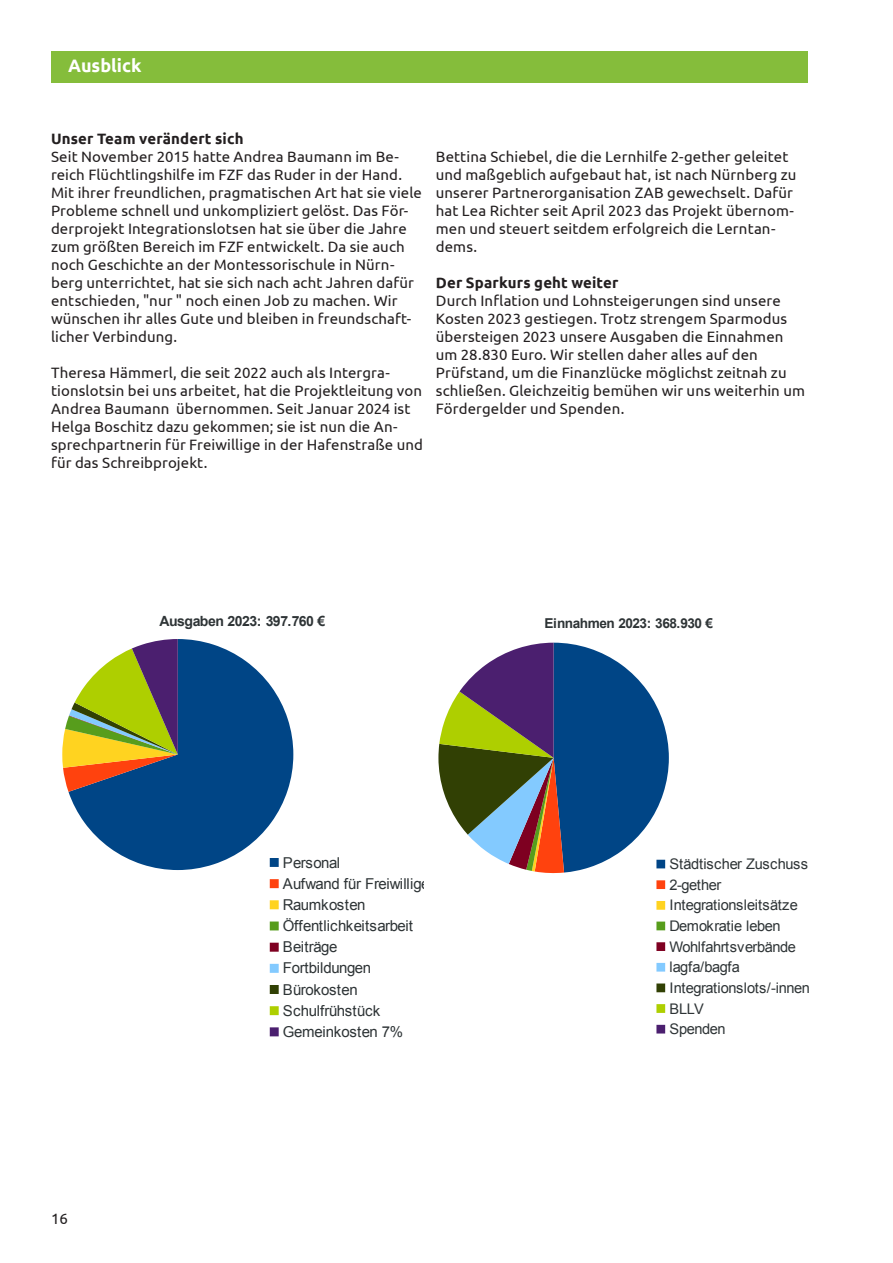
<style>
.page{position:relative;width:893px;height:1263px;background:#fff}
.page>*{position:absolute;margin:0;border:0;box-sizing:border-box;transform-origin:0 0}
.t1{font:700 18px "Ubuntu";color:#fff}
.t2{font:15px/18px "Ubuntu";letter-spacing:.005em;color:#231f20}
.t3{font:15px/21.1px "Arial";letter-spacing:-.025em;color:#2e3436}
.t4{font:700 15px "Ubuntu";letter-spacing:.01em;color:#231f20}
.t5{font:14.55px/20.7px "Arial";letter-spacing:-.025em;color:#2e3436}
.t6{font:700 14.1px "Arial";letter-spacing:-.035em;color:#2e3436}
.t7{font:700 13.65px "Arial";letter-spacing:-.035em;color:#2e3436}
</style>
<div class="page">
<svg style="left:68px;top:639px;width:225px;height:231px;fill:#004586"></svg>
<svg style="left:62px;top:639px;width:116px;height:153px"></svg>
<div style="left:257px;top:851px;width:166px;height:206px;background:#fff"></div>
<svg style="left:270px;top:858px;width:9px;height:9px"></svg>
<svg style="left:270px;top:879px;width:9px;height:9px"></svg>
<svg style="left:270px;top:900px;width:9px;height:9px"></svg>
<svg style="left:270px;top:921px;width:9px;height:9px"></svg>
<svg style="left:270px;top:943px;width:9px;height:9px"></svg>
<svg style="left:270px;top:964px;width:9px;height:9px"></svg>
<svg style="left:270px;top:985px;width:9px;height:9px"></svg>
<svg style="left:270px;top:1006px;width:9px;height:9px"></svg>
<svg style="left:270px;top:1027px;width:9px;height:9px"></svg>
<svg style="left:438px;top:643px;width:231px;height:230px"></svg>
<svg style="left:656px;top:880px;width:9px;height:9px"></svg>
<svg style="left:656px;top:901px;width:9px;height:9px"></svg>
<svg style="left:656px;top:921px;width:9px;height:9px"></svg>
<svg style="left:656px;top:942px;width:9px;height:9px"></svg>
<svg style="left:656px;top:963px;width:9px;height:8px"></svg>
<svg style="left:656px;top:983px;width:9px;height:9px"></svg>
<svg style="left:656px;top:1004px;width:9px;height:9px"></svg>
<svg style="left:656px;top:1025px;width:9px;height:8px"></svg>
<div style="left:51px;top:51px;width:757px;height:32px;background:#85bd3b"></div>
<p class="t1" style="left:68px;top:58px;width:75px">Ausblick</p>
<p class="t1" style="left:68px;top:55px;width:84px">FZF-Basis</p>
<p class="t4" style="left:51px;top:132px;width:194px">Unser Team verändert sich</p>
<p class="t2" style="left:51px;top:149px;width:372px">Seit November 2015 hatte Andrea Baumann im Be&shy;reich Flüchtlingshilfe im FZF das Ruder in der Hand.<br>Mit ihrer freundlichen, pragmatischen Art hat sie viele Probleme schnell und unkompliziert gelöst. Das För&shy;derprojekt Integrationslotsen hat sie über die Jahre zum größten Bereich im FZF entwickelt. Da sie auch noch Geschichte an der Montessorischule in Nürn&shy;berg unterrichtet, hat sie sich nach acht Jahren dafür entschieden, "nur " noch einen Job zu machen. Wir wünschen ihr alles Gute und bleiben in freundschaft&shy;licher Verbindung.</p>
<p class="t2" style="left:51px;top:363px;width:373px">Theresa Hämmerl, die seit 2022 auch als Intergra&shy;tionslotsin bei uns arbeitet, hat die Projektleitung von Andrea Baumann übernommen. Seit Januar 2024 ist Helga Boschitz dazu gekommen; sie ist nun die An&shy;sprechpartnerin für Freiwillige in der Hafenstraße und für das Schreibprojekt.</p>
<p class="t2" style="left:436px;top:149px;width:362px">Bettina Schiebel, die die Lernhilfe 2-gether geleitet und maßgeblich aufgebaut hat, ist nach Nürnberg zu unserer Partnerorganisation ZAB gewechselt. Dafür hat Lea Richter seit April 2023 das Projekt übernom&shy;men und steuert seitdem erfolgreich die Lerntan&shy;dems.</p>
<p class="t4" style="left:436px;top:276px;width:184px">Der Sparkurs geht weiter</p>
<p class="t2" style="left:436px;top:291px;width:371px">Durch In昀氀ation und Lohnsteigerungen sind unsere Kosten 2023 gestiegen. Trotz strengem Sparmodus übersteigen 2023 unsere Ausgaben die Einnahmen um 28.830 Euro. Wir stellen daher alles auf den Prüfstand, um die Finanzlücke möglichst zeitnah zu schließen. Gleichzeitig bemühen wir uns weiterhin um Fördergelder und Spenden.</p>
<p class="t6" style="left:159px;top:616px;width:167px">Ausgaben 2023: 397.760 €</p>
<p class="t7" style="left:544px;top:616px;width:170px">Einnahmen 2023: 368.930 €</p>
<p class="t2" style="left:51px;top:1210px;width:18px">16</p>
<p class="t3" style="left:283px;top:852px;width:148px">Personal<br>Aufwand für Freiwillige<br>Raumkosten<br>Öffentlichkeitsarbeit<br>Beiträge<br>Fortbildungen<br>Bürokosten<br>Schulfrühstück<br>Gemeinkosten 7%</p>
<p class="t5" style="left:669px;top:855px;width:142px">Städtischer Zuschuss<br>2-gether<br>Integrationsleitsätze<br>Demokratie leben<br>Wohlfahrtsverbände lagfa/bagfa<br>Integrationslots/-innen<br>BLLV<br>Spenden</p>
</div>
